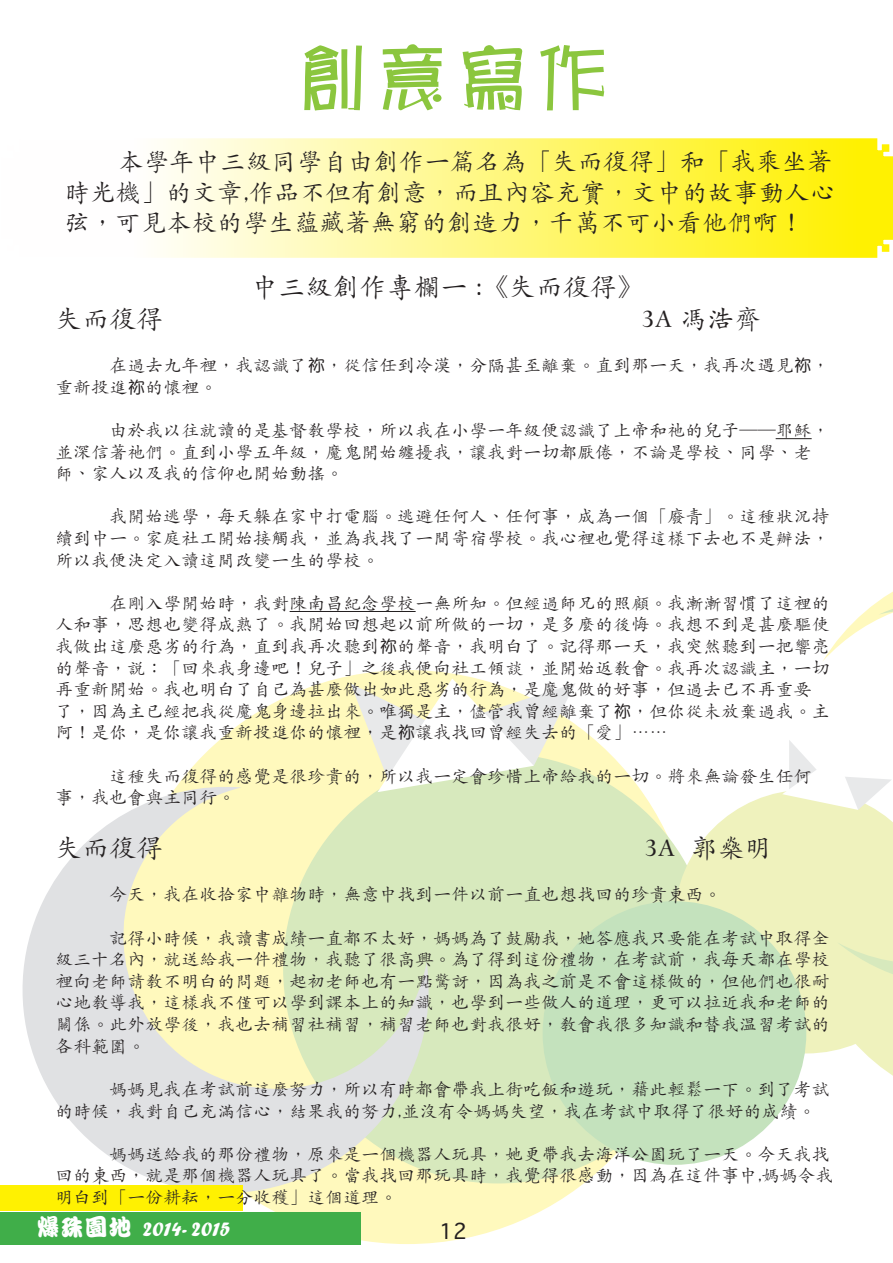
<style>
.page{position:relative;width:893px;height:1263px;background:#fff}
.page>*{position:absolute;margin:0;border:0;box-sizing:border-box;transform-origin:0 0}
.t1{font:700 72px "C Po";color:#8bc63e;scale:1.11 1}
.t2{font:500 27px "M Kai";color:#231f20}
.t3{font:500 25.5px/30.6px "M Kai";color:#231f20;text-align:justify}
.t4{font:800 21px "C Kan";color:#fff}
.t5{font:21px "Sathu";color:#231f20}
.t6{font:500 18px/21.6px "M Kai";color:#231f20}
.s1{font-family:"Yuppy TC";font-weight:400}
.s2{font-size:24px}
</style>
<div class="page">
<div style="left:120px;top:670px;width:574px;height:574px;background:#fff9bd;border-radius:50%"></div>
<div style="left:283px;top:753px;width:430px;height:430px;background:#d7e9bd;border-radius:50%"></div>
<svg style="left:674px;top:792px;width:108px;height:164px;fill:#eff2bd"></svg>
<div style="left:543px;top:901px;width:263px;height:264px;background:#c4e2bd;border-radius:50%"></div>
<svg style="left:351px;top:678px;width:225px;height:105px"></svg>
<svg style="left:22px;top:781px;width:410px;height:440px"></svg>
<svg style="left:782px;top:591px;width:111px;height:518px"></svg>
<div style="left:0;top:1212px;width:360px;height:32px;background:#40ae49"></div>
<div style="left:0;top:1185px;width:242px;height:26px;background:#fff101"></div>
<svg style="left:160px;top:138px;width:733px;height:120px"></svg>
<hr style="left:776px;top:438px;width:36px;height:1px;background:#231f20">
<hr style="left:290px;top:611px;width:126px;height:1px;background:#231f20">
<p class="t1" style="left:293px;top:40px;width:289px">創意寫作</p>
<p class="t3" style="left:65px;top:147px;width:772px;text-indent:54px">本學年中三級同學自由創作一篇名為「失而復得」和「我乘坐著時光機」的文章,作品不但有創意，而且內容充實，文中的故事動人心弦，可見本校的學生蘊藏著無窮的創造力，千萬不可小看他們啊！</p>
<p class="t2" style="left:252px;top:272px;width:394px">中三級創作專欄一 :《失而復得》</p>
<p class="t2" style="left:56px;top:305px;width:110px">失而復得</p>
<p class="t2" style="left:641px;top:305px;width:122px">3A 馮浩齊</p>
<p class="t6" style="left:56px;top:355px;width:775px;text-indent:54px">在過去九年裡，我認識了<span class="s1">祢</span>，從信任到冷漠，分隔甚至離棄。直到那一天，我再次遇見<span class="s1">祢</span>，重新投進<span class="s1">祢</span>的懷裡。</p>
<p class="t6" style="left:56px;top:420px;width:775px;text-indent:54px">由於我以往就讀的是基督教學校，所以我在小學一年級便認識了上帝和祂的兒子——耶穌，並深信著祂們。直到小學五年級，魔鬼開始纏擾我，讓我對一切都厭倦，不論是學校、同學、老師、家人以及我的信仰也開始動搖。</p>
<p class="t6" style="left:56px;top:506px;width:775px;text-align:justify;text-indent:54px">我開始逃學，每天躲在家中打電腦。逃避任何人、任何事，成為一個「廢青」。這種狀況持續到中一。家庭社工開始接觸我，並為我找了一間寄宿學校。我心裡也覺得這樣下去也不是辦法，所以我便決定入讀這間改變一生的學校。</p>
<p class="t6" style="left:56px;top:592px;width:775px;text-indent:54px">在剛入學開始時，我對陳南昌紀念學校一無所知。但經過師兄的照顧。我漸漸習慣了這裡的人和事，思想也變得成熟了。我開始回想起以前所做的一切，是多麼的後悔。我想不到是甚麼驅使我做出這麼惡劣的行為，直到我再次聽到<span class="s1">祢</span>的聲音，我明白了。記得那一天，我突然聽到一把響亮的聲音，說：「回來我身邊吧！兒子」之後我便向社工傾談，並開始返教會。我再次認識主，一切再重新開始。我也明白了自己為甚麼做出如此惡劣的行為，是魔鬼做的好事，但過去已不再重要了，因為主已經把我從魔鬼身邊拉出來。唯獨是主，儘管我曾經離棄了<span class="s1">祢</span>，但你從未放棄過我。主阿！是你，是你讓我重新投進你的懷裡，是<span class="s1">祢</span>讓我找回曾經失去的「愛」⋯⋯</p>
<p class="t6" style="left:56px;top:765px;width:757px;text-indent:54px">這種失而復得的感覺是很珍貴的，所以我一定會珍惜上帝給我的一切。將來無論發生任何事，我也會與主同行。</p>
<p class="t2" style="left:56px;top:834px;width:110px">失而復得</p>
<p class="t2" style="left:644px;top:834px;width:130px">3A 郭燊明</p>
<p class="t6" style="left:110px;top:884px;width:613px">今天，我在收拾家中雜物時，無意中找到一件以前一直也想找回的珍貴東西。</p>
<p class="t6" style="left:56px;top:927px;width:775px;text-align:justify;text-indent:54px">記得小時候，我讀書成績一直都不太好，媽媽為了鼓勵我，她答應我只要能在考試中取得全級三十名內，就送給我一件禮物，我聽了很高興。為了得到這份禮物，在考試前，我每天都在學校裡向老師請教不明白的問題，起初老師也有一點驚訝，因為我之前是不會這樣做的，但他們也很耐心地教導我，這樣我不僅可以學到課本上的知識，也學到一些做人的道理，更可以拉近我和老師的關係。此外放學後，我也去補習社補習，補習老師也對我很好，教會我很多知識和替我溫習考試的各科範圍。</p>
<p class="t6" style="left:56px;top:1078px;width:775px;text-indent:54px">媽媽見我在考試前這麼努力，所以有時都會帶我上街吃飯和遊玩，藉此輕鬆一下。到了考試的時候，我對自己充滿信心，結果我的努力,並沒有令媽媽失望，我在考試中取得了很好的成績。</p>
<p class="t6" style="left:56px;top:1143px;width:780px;text-indent:54px">媽媽送給我的那份禮物，原來是一個機器人玩具，她更帶我去海洋公園玩了一天。今天我找回的東西，就是那個機器人玩具了。當我找回那玩具時，我覺得很感動，因為在這件事中,媽媽令我明白到「一份耕耘，一分收穫」這個道理。</p>
<p class="t4" style="left:36px;top:1217px;width:196px"><span class="s2">爆珠園地</span> 2014- 2015</p>
<p class="t5" style="left:439px;top:1213px;width:29px">12</p>
</div>
